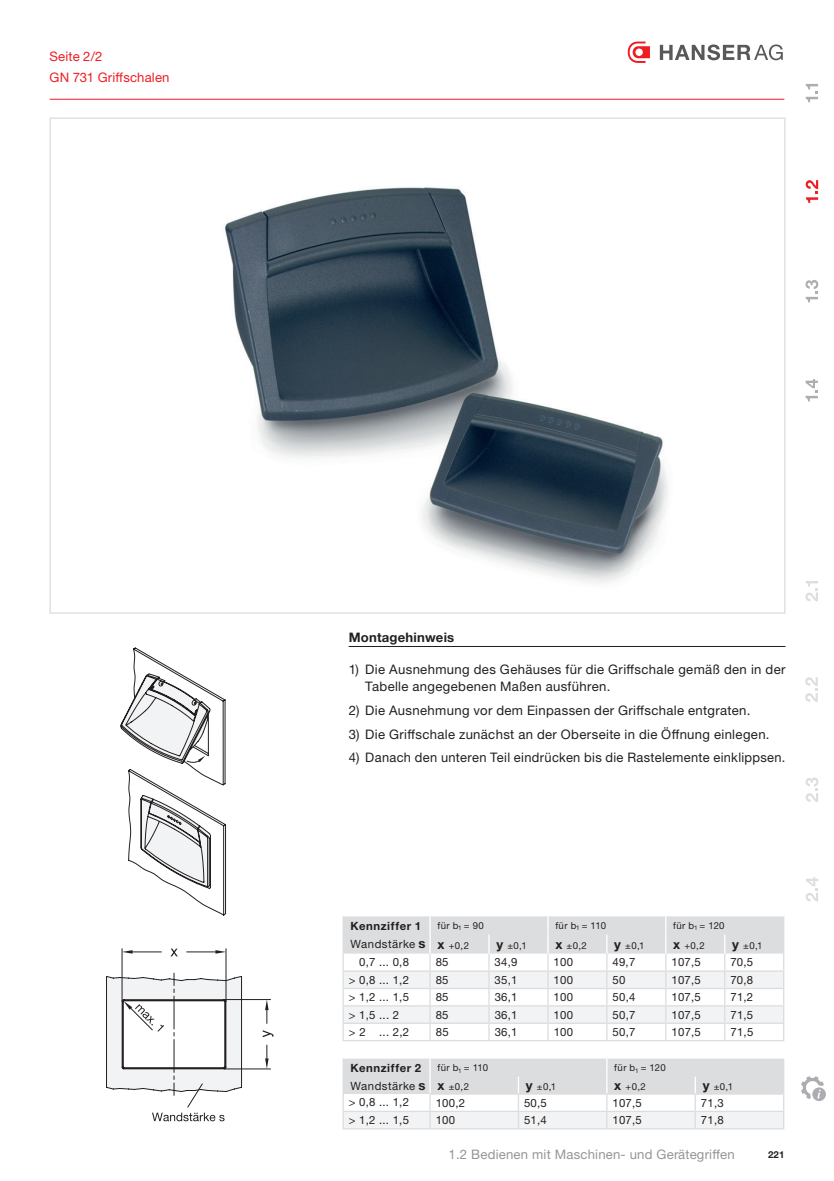
<style>
.page{position:relative;width:834px;height:1181px;background:#fff}
.page>*{position:absolute;margin:0;border:0;box-sizing:border-box;transform-origin:0 0}
.t1{font:13.12px/17.5px "Helvetica Neue LTW1 G";letter-spacing:.025em;color:#231f20}
.t2{font:13.12px "Helvetica Neue LTW1 G";letter-spacing:.015em;color:#939598}
.t3{font:13.12px/21px "Helvetica Neue LTW1 G";letter-spacing:.01em;color:#ee1d23}
.t4{font:700 13.12px "Helvetica Neue LTW1 G";letter-spacing:.015em;color:#231f20}
.t5{font:11.38px "Helvetica Neue LTW1 G";letter-spacing:.02em;color:#231f20}
.t6{font:11.38px "Helvetica Neue LT Pro";letter-spacing:.04em;color:#231f20}
.t7{font:700 11.38px "Helvetica Neue LT Pro";letter-spacing:.05em;color:#231f20}
.t8{font:9.62px "Helvetica Neue LTW1 G";letter-spacing:.045em;color:#231f20}
.t9{font:700 9.62px "Helvetica Neue LTW1 G";color:#231f20}
.s1{font-family:"Helvetica Neue LTW1 G";font-weight:700;font-size:13.12px}
.s2{font-family:"Helvetica Neue LTW1 G";font-size:9.62px}
.s3{font-weight:700;font-size:13.12px}
.s4{color:#fff}
</style>
<div class="page">
<svg style="left:627px;top:42px;width:22px;height:21px"></svg>
<svg style="left:659px;top:44px;width:160px;height:396px"></svg>
<hr style="left:50px;top:99px;width:734px;height:1px;background:#ee1d23">
<img style="left:224px;top:119px;width:559px;height:422px">
<svg style="left:120px;top:647px;width:106px;height:269px"></svg>
<svg style="left:170px;top:948px;width:8px;height:8px"></svg>
<hr style="left:122px;top:948px;width:1px;height:53px;background:#231f20">
<svg style="left:122px;top:950px;width:39px;height:3px"></svg>
<hr style="left:225px;top:948px;width:1px;height:53px;background:#231f20">
<svg style="left:187px;top:950px;width:39px;height:3px"></svg>
<svg style="left:262px;top:1030px;width:11px;height:7px"></svg>
<svg style="left:265px;top:1045px;width:3px;height:23px"></svg>
<hr style="left:224px;top:1068px;width:46px;height:1px;background:#231f20">
<svg style="left:265px;top:1000px;width:3px;height:23px"></svg>
<hr style="left:224px;top:999px;width:46px;height:1px;background:#231f20">
<svg style="left:106px;top:972px;width:136px;height:149px"></svg>
<svg style="left:342px;top:541px;width:484px;height:589px"></svg>
<hr style="left:342px;top:1110px;width:88px;height:2px;background:#dcdddf">
<hr style="left:430px;top:1110px;width:88px;height:2px;background:#dcdddf">
<hr style="left:518px;top:1110px;width:88px;height:2px;background:#dcdddf">
<hr style="left:606px;top:1110px;width:89px;height:2px;background:#dcdddf">
<hr style="left:695px;top:1110px;width:89px;height:2px;background:#dcdddf">
<hr style="left:342px;top:1128px;width:88px;height:1px;background:#dcdddf">
<hr style="left:430px;top:1128px;width:88px;height:1px;background:#dcdddf">
<hr style="left:518px;top:1128px;width:88px;height:1px;background:#dcdddf">
<hr style="left:606px;top:1128px;width:89px;height:1px;background:#dcdddf">
<hr style="left:695px;top:1128px;width:89px;height:1px;background:#dcdddf">
<p class="t3" style="left:50px;top:46px;width:121px">Seite 2/2<br>GN 731 Griffschalen</p>
<p class="t4" style="left:348px;top:629px;width:107px">Montagehinweis</p>
<p class="t1" style="left:365px;top:660px;width:421px;text-indent:-17px">1) Die Ausnehmung des Gehäuses für die Griffschale gemäß den in der<br>Tabelle angegebenen Maßen ausführen.</p>
<p class="t1" style="left:348px;top:701px;width:403px">2) Die Ausnehmung vor dem Einpassen der Griffschale entgraten.</p>
<p class="t1" style="left:348px;top:725px;width:422px">3) Die Griffschale zunächst an der Oberseite in die Öffnung einlegen.</p>
<p class="t1" style="left:348px;top:749px;width:438px">4) Danach den unteren Teil eindrücken bis die Rastelemente einklippsen.</p>
<p class="t7" style="left:350px;top:918px;width:72px">Kennziffer 1</p>
<p class="t8" style="left:437px;top:919px;width:48px">für b<sub>1</sub> = 90</p>
<p class="t8" style="left:555px;top:919px;width:52px">für b<sub>1</sub> = 110</p>
<p class="t8" style="left:673px;top:919px;width:53px">für b<sub>1</sub> = 120</p>
<p class="t6" style="left:350px;top:937px;width:120px">Wandstärke <span class="s1">s x</span> <span class="s2">+0,2</span></p>
<p class="t8" style="left:496px;top:939px;width:32px"><span class="s3">y</span> ±0,1</p>
<p class="t8" style="left:555px;top:939px;width:33px"><span class="s3">x</span> ±0,2</p>
<p class="t8" style="left:614px;top:939px;width:32px"><span class="s3">y</span> ±0,1</p>
<p class="t8" style="left:673px;top:939px;width:33px"><span class="s3">x</span> +0,2</p>
<p class="t8" style="left:732px;top:939px;width:32px"><span class="s3">y</span> ±0,1</p>
<p class="t5" style="left:349px;top:955px;width:62px"><span class="s4">&gt;</span> 0,7 ... 0,8</p>
<p class="t5" style="left:435px;top:955px;width:14px">85</p>
<p class="t5" style="left:494px;top:955px;width:24px">34,9</p>
<p class="t5" style="left:553px;top:955px;width:21px">100</p>
<p class="t5" style="left:612px;top:955px;width:24px">49,7</p>
<p class="t5" style="left:671px;top:955px;width:31px">107,5</p>
<p class="t5" style="left:730px;top:955px;width:24px">70,5</p>
<p class="t5" style="left:349px;top:973px;width:62px">&gt; 0,8 ... 1,2</p>
<p class="t5" style="left:435px;top:973px;width:14px">85</p>
<p class="t5" style="left:494px;top:973px;width:24px">35,1</p>
<p class="t5" style="left:553px;top:973px;width:21px">100</p>
<p class="t5" style="left:612px;top:973px;width:14px">50</p>
<p class="t5" style="left:671px;top:973px;width:31px">107,5</p>
<p class="t5" style="left:730px;top:973px;width:24px">70,8</p>
<p class="t5" style="left:349px;top:990px;width:62px">&gt; 1,2 ... 1,5</p>
<p class="t5" style="left:435px;top:990px;width:14px">85</p>
<p class="t5" style="left:494px;top:990px;width:24px">36,1</p>
<p class="t5" style="left:553px;top:990px;width:21px">100</p>
<p class="t5" style="left:612px;top:990px;width:24px">50,4</p>
<p class="t5" style="left:671px;top:990px;width:31px">107,5</p>
<p class="t5" style="left:730px;top:990px;width:24px">71,2</p>
<p class="t5" style="left:349px;top:1007px;width:52px">&gt; 1,5 ... 2</p>
<p class="t5" style="left:435px;top:1007px;width:14px">85</p>
<p class="t5" style="left:494px;top:1007px;width:24px">36,1</p>
<p class="t5" style="left:553px;top:1007px;width:21px">100</p>
<p class="t5" style="left:612px;top:1007px;width:24px">50,7</p>
<p class="t5" style="left:671px;top:1007px;width:31px">107,5</p>
<p class="t5" style="left:730px;top:1007px;width:24px">71,5</p>
<p class="t5" style="left:349px;top:1025px;width:62px">&gt; 2 ... 2,2</p>
<p class="t5" style="left:435px;top:1025px;width:14px">85</p>
<p class="t5" style="left:494px;top:1025px;width:24px">36,1</p>
<p class="t5" style="left:553px;top:1025px;width:21px">100</p>
<p class="t5" style="left:612px;top:1025px;width:24px">50,7</p>
<p class="t5" style="left:671px;top:1025px;width:31px">107,5</p>
<p class="t5" style="left:730px;top:1025px;width:24px">71,5</p>
<p class="t7" style="left:350px;top:1060px;width:72px">Kennziffer 2</p>
<p class="t8" style="left:437px;top:1061px;width:52px">für b<sub>1</sub> = 110</p>
<p class="t8" style="left:614px;top:1061px;width:53px">für b<sub>1</sub> = 120</p>
<p class="t6" style="left:350px;top:1079px;width:120px">Wandstärke <span class="s1">s x</span> <span class="s2">±0,2</span></p>
<p class="t8" style="left:526px;top:1080px;width:32px"><span class="s3">y</span> ±0,1</p>
<p class="t8" style="left:614px;top:1080px;width:33px"><span class="s3">x</span> +0,2</p>
<p class="t8" style="left:702px;top:1080px;width:32px"><span class="s3">y</span> ±0,1</p>
<p class="t5" style="left:349px;top:1095px;width:62px">&gt; 0,8 ... 1,2</p>
<p class="t5" style="left:435px;top:1095px;width:31px">100,2</p>
<p class="t5" style="left:524px;top:1095px;width:24px">50,5</p>
<p class="t5" style="left:612px;top:1095px;width:31px">107,5</p>
<p class="t5" style="left:700px;top:1095px;width:24px">71,3</p>
<p class="t5" style="left:349px;top:1113px;width:62px">&gt; 1,2 ... 1,5</p>
<p class="t5" style="left:435px;top:1113px;width:21px">100</p>
<p class="t5" style="left:524px;top:1113px;width:24px">51,4</p>
<p class="t5" style="left:612px;top:1113px;width:31px">107,5</p>
<p class="t5" style="left:700px;top:1113px;width:24px">71,8</p>
<p class="t2" style="left:448px;top:1146px;width:287px">1.2 Bedienen mit Maschinen- und Gerätegriffen</p>
<p class="t9" style="left:767px;top:1148px;width:18px">221</p>
</div>
